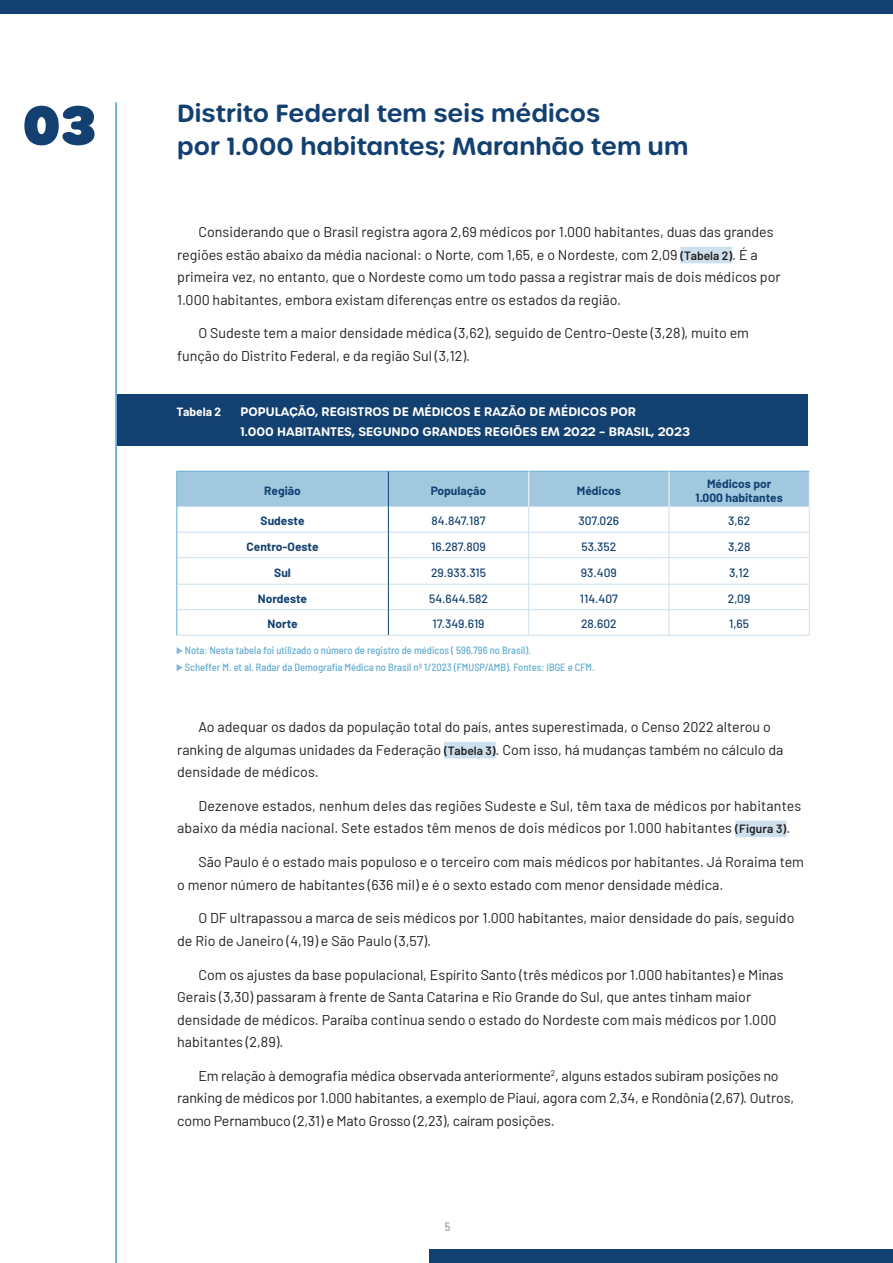
<style>
.page{position:relative;width:893px;height:1263px;background:#fff}
.page>*{position:absolute;margin:0;border:0;box-sizing:border-box;transform-origin:0 0}
.t1{font:800 54px "Urbane Rounded";color:#124071}
.t2{font:600 24px "Urbane Rounded";color:#124071}
.Texto_corrido{font:14.25px/22.5px "Barlow";color:#231f20}
.Tabela_-_medium{font:500 12px "Barlow";color:#124071}
.t3{font:600 12px/19.5px "Urbane Rounded";color:#fff}
.Tabela_-_negrito{font:700 12px/14.4px "Barlow";color:#124071;text-align:center}
.t4{font:700 12px "Barlow";color:#fff}
.t5{font:semi-condensed 12px "Barlow";color:#808285}
.Fonte{font:500 semi-condensed 10.5px "Barlow";color:#65adcf}
.s1{font-weight:600;font-size:12px}
</style>
<div class="page">
<div style="left:429px;top:1250px;width:464px;height:13px;background:#124071"></div>
<div style="left:0;top:0;width:893px;height:13px;background:#124071"></div>
<div style="left:680px;top:247px;width:52px;height:16px;background:#cde0ee"></div>
<div style="left:117px;top:395px;width:691px;height:51px;background:#124071"></div>
<hr style="left:115px;top:103px;width:2px;height:1160px;background:#65adcf">
<hr style="left:177px;top:635px;width:211px;height:1px;background:#cde0ee">
<hr style="left:388px;top:635px;width:141px;height:1px;background:#cde0ee">
<hr style="left:529px;top:635px;width:140px;height:1px;background:#cde0ee">
<hr style="left:669px;top:635px;width:140px;height:1px;background:#cde0ee">
<svg style="left:177px;top:471px;width:633px;height:164px"></svg>
<hr style="left:388px;top:471px;width:1px;height:36px;background:#124071">
<svg style="left:177px;top:647px;width:6px;height:7px"></svg>
<svg style="left:177px;top:664px;width:6px;height:7px"></svg>
<div style="left:444px;top:742px;width:52px;height:16px;background:#cde0ee"></div>
<div style="left:735px;top:821px;width:51px;height:16px;background:#cde0ee"></div>
<p class="t1" style="left:22px;top:87px;width:76px">03</p>
<p class="t2" style="left:177px;top:97px;width:424px">Distrito Federal tem seis médicos</p>
<p class="t2" style="left:177px;top:130px;width:513px">por 1.000 habitantes; Maranhão tem um</p>
<p class="Texto_corrido" style="left:177px;top:220px;width:605px;text-indent:21px">Considerando que o Brasil registra agora 2,69 médicos por 1.000 habitantes, duas das grandes regiões estão abaixo da média nacional: o Norte, com 1,65, e o Nordeste, com 2,09 <span class="s1">(Tabela 2)</span>. É a primeira vez, no entanto, que o Nordeste como um todo passa a registrar mais de dois médicos por 1.000 habitantes, embora existam diferenças entre os estados da região.</p>
<p class="Texto_corrido" style="left:177px;top:321px;width:573px;text-indent:21px">O Sudeste tem a maior densidade médica (3,62), seguido de Centro-Oeste (3,28), muito em função do Distrito Federal, e da região Sul (3,12).</p>
<p class="t4" style="left:177px;top:405px;width:46px">Tabela 2</p>
<p class="t3" style="left:240px;top:402px;width:451px">POPULAÇÃO, REGISTROS DE MÉDICOS E RAZÃO DE MÉDICOS POR<br>1.000 HABITANTES, SEGUNDO GRANDES REGIÕES EM 2022 – BRASIL, 2023</p>
<p class="Tabela_-_negrito" style="left:264px;top:483px;width:38px">Região</p>
<p class="Tabela_-_negrito" style="left:431px;top:483px;width:57px">População</p>
<p class="Tabela_-_negrito" style="left:577px;top:483px;width:45px">Médicos</p>
<p class="Tabela_-_negrito" style="left:696px;top:476px;width:89px">Médicos por<br>1.000 habitantes</p>
<p class="Tabela_-_negrito" style="left:261px;top:514px;width:45px">Sudeste</p>
<p class="Tabela_-_medium" style="left:432px;top:512px;width:55px">84.847.187</p>
<p class="Tabela_-_medium" style="left:578px;top:512px;width:42px">307.026</p>
<p class="Tabela_-_medium" style="left:728px;top:512px;width:24px">3,62</p>
<p class="Tabela_-_negrito" style="left:247px;top:539px;width:74px">Centro-Oeste</p>
<p class="Tabela_-_medium" style="left:431px;top:538px;width:56px">16.287.809</p>
<p class="Tabela_-_medium" style="left:581px;top:538px;width:36px">53.352</p>
<p class="Tabela_-_medium" style="left:728px;top:538px;width:24px">3,28</p>
<p class="Tabela_-_negrito" style="left:274px;top:565px;width:18px">Sul</p>
<p class="Tabela_-_medium" style="left:431px;top:564px;width:57px">29.933.315</p>
<p class="Tabela_-_medium" style="left:581px;top:564px;width:37px">93.409</p>
<p class="Tabela_-_medium" style="left:729px;top:564px;width:22px">3,12</p>
<p class="Tabela_-_negrito" style="left:258px;top:591px;width:51px">Nordeste</p>
<p class="Tabela_-_medium" style="left:429px;top:590px;width:60px">54.644.582</p>
<p class="Tabela_-_medium" style="left:580px;top:590px;width:40px">114.407</p>
<p class="Tabela_-_medium" style="left:728px;top:590px;width:24px">2,09</p>
<p class="Tabela_-_negrito" style="left:267px;top:617px;width:32px">Norte</p>
<p class="Tabela_-_medium" style="left:432px;top:615px;width:54px">17.349.619</p>
<p class="Tabela_-_medium" style="left:581px;top:615px;width:37px">28.602</p>
<p class="Tabela_-_medium" style="left:729px;top:615px;width:21px">1,65</p>
<p class="Fonte" style="left:185px;top:643px;width:347px">Nota: Nesta tabela foi utilizado o número de registro de médicos ( 596.796 no Brasil).</p>
<p class="Fonte" style="left:185px;top:660px;width:411px">Scheffer M. et al. Radar da Demografia Médica no Brasil nº 1/2023 (FMUSP/AMB). Fontes: IBGE e CFM.</p>
<p class="Texto_corrido" style="left:177px;top:715px;width:608px;text-indent:21px">Ao adequar os dados da população total do país, antes superestimada, o Censo 2022 alterou o ranking de algumas unidades da Federação <span class="s1">(Tabela 3)</span>. Com isso, há mudanças também no cálculo da densidade de médicos.</p>
<p class="Texto_corrido" style="left:177px;top:793px;width:626px;text-indent:21px">Dezenove estados, nenhum deles das regiões Sudeste e Sul, têm taxa de médicos por habitantes abaixo da média nacional. Sete estados têm menos de dois médicos por 1.000 habitantes <span class="s1">(Figura 3)</span>.</p>
<p class="Texto_corrido" style="left:177px;top:850px;width:628px;text-indent:21px">São Paulo é o estado mais populoso e o terceiro com mais médicos por habitantes. Já Roraima tem o menor número de habitantes (636 mil) e é o sexto estado com menor densidade médica.</p>
<p class="Texto_corrido" style="left:177px;top:906px;width:619px;text-indent:21px">O DF ultrapassou a marca de seis médicos por 1.000 habitantes, maior densidade do país, seguido de Rio de Janeiro (4,19) e São Paulo (3,57).</p>
<p class="Texto_corrido" style="left:177px;top:962px;width:608px;text-indent:21px">Com os ajustes da base populacional, Espírito Santo (três médicos por 1.000 habitantes) e Minas Gerais (3,30) passaram à frente de Santa Catarina e Rio Grande do Sul, que antes tinham maior densidade de médicos. Paraíba continua sendo o estado do Nordeste com mais médicos por 1.000 habitantes (2,89).</p>
<p class="Texto_corrido" style="left:177px;top:1063px;width:618px;text-indent:21px">Em relação à demografia médica observada anteriormente<sup>2</sup>, alguns estados subiram posições no ranking de médicos por 1.000 habitantes, a exemplo de Piauí, agora com 2,34, e Rondônia (2,67). Outros, como Pernambuco (2,31) e Mato Grosso (2,23), caíram posições.</p>
<p class="t5" style="left:445px;top:1218px;width:7px">5</p>
</div>
